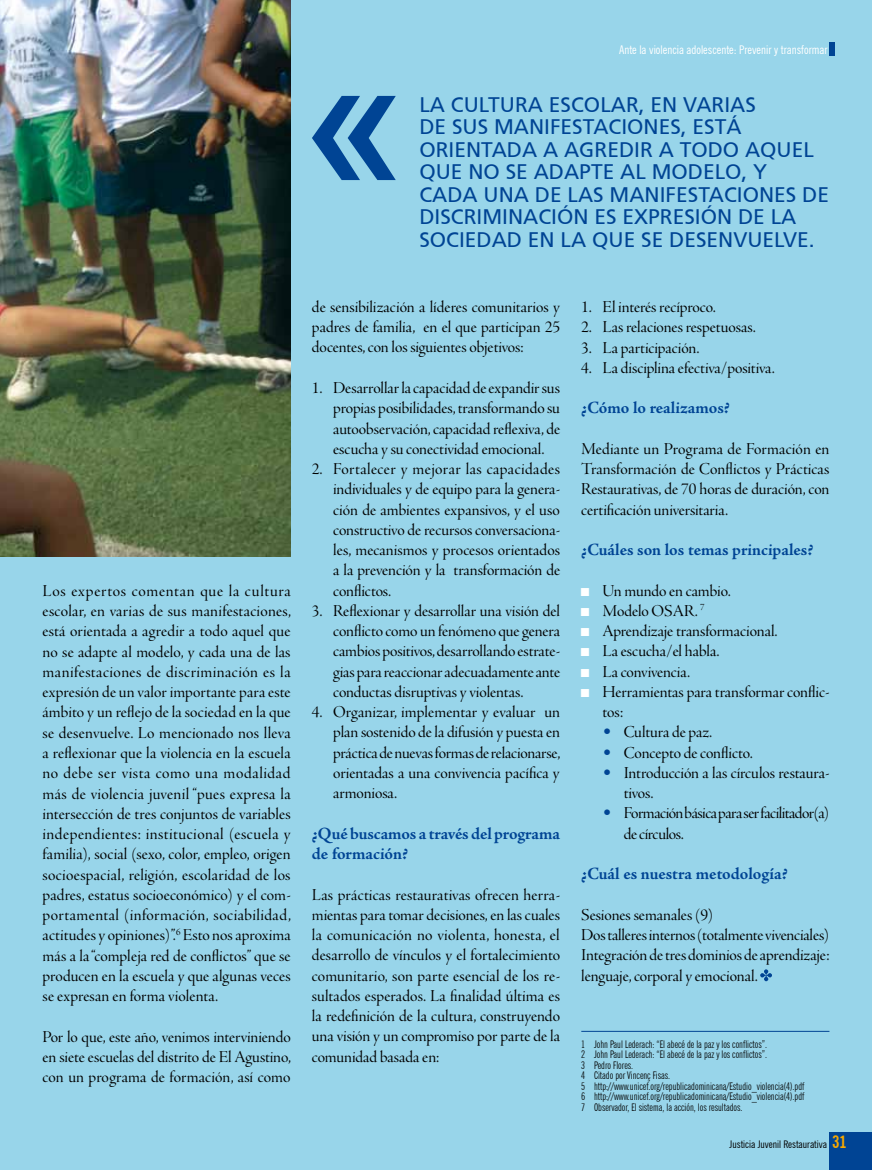
<style>
.page{position:relative;width:872px;height:1170px;background:#fff}
.page>*{position:absolute;margin:0;border:0;box-sizing:border-box;transform-origin:0 0}
.t1{font:21px/22.5px "Frutiger 55 Roman";color:#004494}
.t2{font:17.25px/20.2px "Adobe Jenson Pro Disp";letter-spacing:-.005em;color:#000;text-align:justify}
.t3{font:700 17.25px/20.2px "Adobe Jenson Pro";letter-spacing:-.005em;color:#004494}
.t4{font:17.25px/20.2px "Adobe Jenson Pro Disp";letter-spacing:-.025em;color:#000}
.t5{font:condensed 12px "News Gothic BT";color:#fff}
.t6{font:extra-condensed 10.5px/10.5px "News Gothic BT";color:#000}
.t7{font:condensed 10.5px "News Gothic BT";color:#000}
.s1{font-family:"Arial Narrow";color:#fff}
.s2{font-family:"DIN";font-weight:300;color:#004494}
.s3{font-weight:700;font-size:17.25px;color:#f7a800}
</style>
<div class="page">
<div style="left:0;top:0;width:872px;height:1169px;background:#98d5ea"></div>
<img style="left:0;top:0;width:291px;height:556px">
<div style="left:829px;top:1131px;width:43px;height:38px;background:#004494"></div>
<div style="left:829px;top:42px;width:5px;height:14px;background:#004494"></div>
<hr style="left:581px;top:1030px;width:248px;height:1px;background:#004494">
<svg style="left:312px;top:96px;width:84px;height:84px"></svg>
<svg style="left:760px;top:969px;width:12px;height:12px"></svg>
<p class="t5" style="left:619px;top:42px;width:210px">Ante la violencia adolescente: Prevenir y transformar</p>
<p class="t1" style="left:419px;top:93px;width:411px">LA CULTURA ESCOLAR, EN VARIAS<br>DE SUS MANIFESTACIONES, ESTÁ<br>ORIENTADA A AGREDIR A TODO AQUEL<br>QUE NO SE ADAPTE AL MODELO, Y<br>CADA UNA DE LAS MANIFESTACIONES DE<br>DISCRIMINACIÓN ES EXPRESIÓN DE LA<br>SOCIEDAD EN LA QUE SE DESENVUELVE.</p>
<p class="t2" style="left:312px;top:297px;width:250px">de sensibilización a líderes comunitarios y padres de familia, en el que participan 25 docentes, con los siguientes objetivos:</p>
<p class="t2" style="left:333px;top:378px;width:228px;text-indent:-21px">1. Desarrollar la capacidad de expandir sus propias posibilidades, transformando su autoobservación, capacidad reflexiva, de escucha y su conectividad emocional.</p>
<p class="t2" style="left:333px;top:459px;width:228px;text-indent:-21px">2. Fortalecer y mejorar las capacidades individuales y de equipo para la genera&shy;ción de ambientes expansivos, y el uso constructivo de recursos conversaciona&shy;les, mecanismos y procesos orientados a la prevención y la transformación de conflictos.</p>
<p class="t2" style="left:333px;top:600px;width:228px;text-indent:-21px">3. Reflexionar y desarrollar una visión del conflicto como un fenómeno que genera cambios positivos, desarrollando estrate&shy;gias para reaccionar adecuadamente ante conductas disruptivas y violentas.</p>
<p class="t2" style="left:333px;top:702px;width:229px;text-indent:-21px">4. Organizar, implementar y evaluar un plan sostenido de la difusión y puesta en práctica de nuevas formas de relacionarse, orientadas a una convivencia pacífica y armoniosa.</p>
<p class="t3" style="left:312px;top:823px;width:250px">¿Qué buscamos a través del programa de formación?</p>
<p class="t2" style="left:312px;top:884px;width:250px">Las prácticas restaurativas ofrecen herra&shy;mientas para tomar decisiones, en las cuales la comunicación no violenta, honesta, el desarrollo de vínculos y el fortalecimiento comunitario, son parte esencial de los re&shy;sultados esperados. La finalidad última es la redefinición de la cultura, construyendo una visión y un compromiso por parte de la comunidad basada en:</p>
<p class="t2" style="left:581px;top:297px;width:136px">1. El interés recíproco.</p>
<p class="t2" style="left:581px;top:317px;width:176px">2. Las relaciones respetuosas.</p>
<p class="t2" style="left:581px;top:337px;width:120px">3. La participación.</p>
<p class="t2" style="left:581px;top:357px;width:195px">4. La disciplina efectiva/positiva.</p>
<p class="t3" style="left:581px;top:398px;width:150px">¿Cómo lo realizamos?</p>
<p class="t2" style="left:581px;top:438px;width:250px">Mediante un Programa de Formación en Transformación de Conflictos y Prácticas Restaurativas, de 70 horas de duración, con certificación universitaria.</p>
<p class="t3" style="left:581px;top:540px;width:233px">¿Cuáles son los temas principales?</p>
<p class="t2" style="left:581px;top:580px;width:151px"><span class="s1">■</span> Un mundo en cambio.</p>
<p class="t2" style="left:581px;top:600px;width:125px"><span class="s1">■</span> Modelo OSAR. <sup>7</sup></p>
<p class="t2" style="left:581px;top:621px;width:198px"><span class="s1">■</span> Aprendizaje transformacional.</p>
<p class="t2" style="left:581px;top:641px;width:140px"><span class="s1">■</span> La escucha/el habla.</p>
<p class="t2" style="left:581px;top:661px;width:110px"><span class="s1">■</span> La convivencia.</p>
<p class="t2" style="left:602px;top:681px;width:228px;text-indent:-21px"><span class="s1">■</span> Herramientas para transformar conflic&shy;tos:</p>
<p class="t2" style="left:602px;top:722px;width:111px"><span class="s2">•</span> Cultura de paz.</p>
<p class="t2" style="left:602px;top:742px;width:152px"><span class="s2">•</span> Concepto de conflicto.</p>
<p class="t2" style="left:624px;top:762px;width:207px;text-indent:-21px"><span class="s2">•</span> Introducción a las círculos restaura&shy;tivos.</p>
<p class="t4" style="left:624px;top:803px;width:207px;text-indent:-21px"><span class="s2">•</span> Formación básica para ser facilitador(a) de círculos.</p>
<p class="t3" style="left:581px;top:864px;width:208px">¿Cuál es nuestra metodología?</p>
<p class="t2" style="left:581px;top:904px;width:250px;text-align:left">Sesiones semanales (9)<br>Dos talleres internos (totalmente vivenciales)<br>Integración de tres dominios de aprendizaje: lenguaje, corporal y emocional.</p>
<p class="t2" style="left:43px;top:580px;width:250px">Los expertos comentan que la cultura escolar, en varias de sus manifestaciones, está orientada a agredir a todo aquel que no se adapte al modelo, y cada una de las manifestaciones de discriminación es la expresión de un valor importante para este ámbito y un reflejo de la sociedad en la que se desenvuelve. Lo mencionado nos lleva a reflexionar que la violencia en la escuela no debe ser vista como una modalidad más de violencia juvenil “pues expresa la intersección de tres conjuntos de variables independientes: institucional (escuela y familia), social (sexo, color, empleo, origen socioespacial, religión, escolaridad de los padres, estatus socioeconómico) y el com&shy;portamental (información, sociabilidad, actitudes y opiniones)”.<sup>6</sup> Esto nos aproxima más a la “compleja red de conflictos” que se producen en la escuela y que algunas veces se expresan en forma violenta.</p>
<p class="t2" style="left:43px;top:1026px;width:250px">Por lo que, este año, venimos interviniendo en siete escuelas del distrito de El Agustino, con un programa de formación, así como</p>
<p class="t6" style="left:581px;top:1038px;width:225px">1 John Paul Lederach: “El abecé de la paz y los conflictos”.<br>2 John Paul Lederach: “El abecé de la paz y los conflictos”.<br>3 Pedro Flores.<br>4 Citado por Vincenç Fisas.<br>5 http://www.unicef.org/republicadominicana/Estudio_violencia(4).pdf 6 http://www.unicef.org/republicadominicana/Estudio_violencia(4).pdf 7 Observador, El sistema, la acción, los resultados.</p>
<p class="t7" style="left:729px;top:1138px;width:119px">Justicia Juvenil Restaurativa <span class="s3">31</span></p>
</div>
